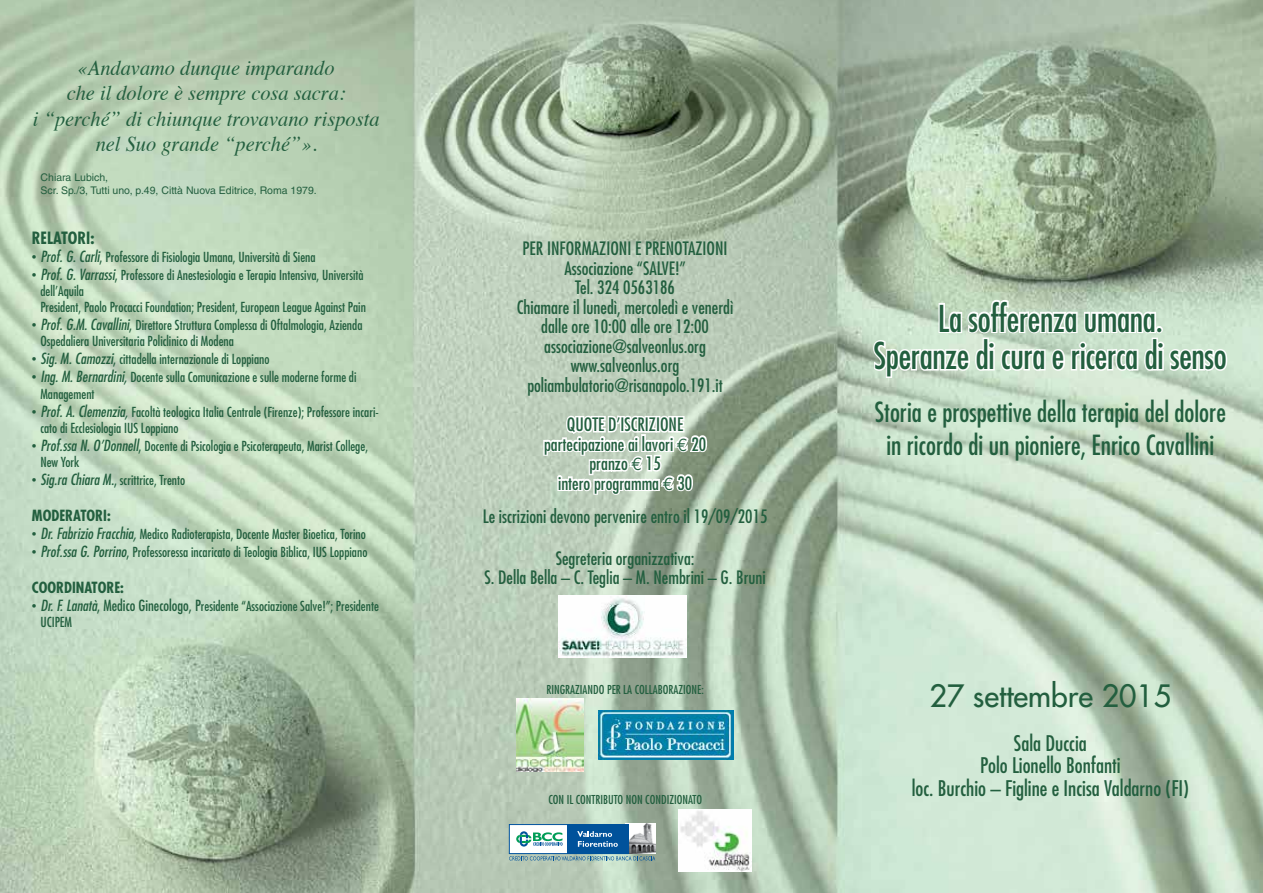
<style>
.page{position:relative;width:1263px;height:893px;background:#fff}
.page>*{position:absolute;margin:0;border:0;box-sizing:border-box;transform-origin:0 0}
.t1{font:condensed 36px/37.5px "Futura";letter-spacing:-.01em;color:#235f3f;text-align:center;scale:.96 1}
.t2{font:30px "Futura";color:#235f3f}
.t3{font:condensed 27px/32.4px "Futura";color:#235f3f;text-align:center}
.t4{font:italic 21px/25.2px "Times";color:#235f3f;text-align:center}
.t5{font:condensed 21px/22.5px "Futura";color:#235f3f;text-align:center}
.t6{font:condensed 18px/19.5px "Futura";color:#235f3f;text-align:center}
.t7{font:700 condensed 16.5px "Futura";color:#235f3f}
.t8{font:700 condensed 15px "Futura";color:#235f3f}
.t9{font:condensed 13.5px/16.2px "Futura";color:#235f3f}
.t10{font:condensed 12px "Futura";color:#235f3f}
.t11{font:10.5px/12.6px "Helvetica";color:#235f3f}
.s1{font-family:"Myriad MM 565 600";font-stretch:normal;font-size:15px}
.s2{font-style:italic;font-size:15px}
.s3{font-size:15px}
.s4{font-family:"Euro Mono";font-stretch:normal}
</style>
<div class="page">
<img style="left:0;top:0;width:1263px;height:893px">
<div style="left:1156px;top:326px;width:7px;height:7px;border:3px solid #fff;border-radius:50%"></div>
<svg style="left:872px;top:298px;width:287px;height:81px"></svg>
<div style="left:1157px;top:349px;width:7px;height:21px;border:3px solid #fff"></div>
<div style="left:1157px;top:342px;width:7px;height:7px;border:3px solid #fff;border-radius:50%"></div>
<svg style="left:1168px;top:348px;width:61px;height:24px"></svg>
<svg style="left:542px;top:400px;width:167px;height:108px"></svg>
<img style="left:559px;top:596px;width:127px;height:62px">
<img style="left:598px;top:710px;width:135px;height:49px">
<img style="left:517px;top:698px;width:66px;height:73px">
<img style="left:678px;top:809px;width:73px;height:63px">
<svg style="left:509px;top:856px;width:146px;height:4px"></svg>
<img style="left:628px;top:824px;width:27px;height:30px">
<div style="left:509px;top:824px;width:119px;height:30px;background:#fff"></div>
<div style="left:509px;top:824px;width:119px;height:30px;border:1px solid #00529b"></div>
<div style="left:567px;top:824px;width:61px;height:30px;background:#00529b"></div>
<svg style="left:577px;top:831px;width:41px;height:16px"></svg>
<svg style="left:516px;top:831px;width:47px;height:16px"></svg>
<h3 class="t4" style="left:33px;top:54px;width:348px">«Andavamo dunque imparando<br>che il dolore è sempre cosa sacra:<br>i “perché” di chiunque trovavano risposta nel Suo grande “perché”».</h3>
<p class="t11" style="left:41px;top:171px;width:278px">Chiara Lubich,<br>Scr. Sp./3, Tutti uno, p.49, Città Nuova Editrice, Roma 1979.</p>
<p class="t7" style="left:32px;top:227px;width:64px">RELATORI:</p>
<p class="t9" style="left:32px;top:248px;width:285px"><span class="s1">•</span> <span class="s2">Prof. G. Carli</span><span class="s3">,</span> Professore di Fisiologia Umana, Università di Siena</p>
<p class="t9" style="left:40px;top:266px;width:327px;text-indent:-8px"><span class="s1">•</span> <span class="s2">Prof. G. Varrassi</span><span class="s3">,</span> Professore di Anestesiologia e Terapia Intensiva, Università dell’Aquila<br>President, Paolo Procacci Foundation; President, European League Against Pain</p>
<p class="t9" style="left:40px;top:317px;width:324px;text-indent:-9px"><span class="s1">•</span> <span class="s2">Prof. G.M. Cavallini</span><span class="s3">,</span> Direttore Struttura Complessa di Oftalmologia, Azienda<br>Ospedaliera Universitaria Policlinico di Modena</p>
<p class="t9" style="left:32px;top:351px;width:239px"><span class="s1">•</span> <span class="s2">Sig. M. Camozzi</span><span class="s3">,</span> cittadella internazionale di Loppiano</p>
<p class="t9" style="left:40px;top:369px;width:318px;text-indent:-9px"><span class="s1">•</span> <span class="s2">Ing. M. Bernardini,</span> Docente sulla Comunicazione e sulle moderne forme di<br>Management</p>
<p class="t9" style="left:40px;top:403px;width:340px;text-indent:-9px"><span class="s1">•</span> <span class="s2">Prof. A. Clemenzia,</span> Facoltà teologica Italia Centrale (Firenze); Professore incari&shy;cato di Ecclesiologia IUS Loppiano</p>
<p class="t9" style="left:40px;top:437px;width:329px;text-indent:-9px"><span class="s1">•</span> <span class="s2">Prof.ssa N. O’Donnell</span><span class="s3">,</span> Docente di Psicologia e Psicoterapeuta, Marist College,<br>New York</p>
<p class="t9" style="left:32px;top:472px;width:155px"><span class="s1">•</span> <span class="s2">Sig.ra Chiara M.</span><span class="s3">,</span> scrittrice, Trento</p>
<p class="t8" style="left:32px;top:506px;width:80px">MODERATORI:</p>
<p class="t9" style="left:32px;top:526px;width:335px"><span class="s1">•</span> <span class="s2">Dr. Fabrizio Fracchia,</span> Medico Radioterapista, Docente Master Bioetica, Torino</p>
<p class="t9" style="left:32px;top:544px;width:337px"><span class="s1">•</span> <span class="s2">Prof.ssa G. Porrino</span><span class="s3">,</span> Professoressa incaricato di Teologia Biblica, IUS Loppiano</p>
<p class="t8" style="left:32px;top:578px;width:94px">COORDINATORE:</p>
<p class="t9" style="left:40px;top:598px;width:340px;text-indent:-9px"><span class="s1">•</span> <span class="s2">Dr. F. Lanatà</span><span class="s3">, Medico Ginecologo, P</span>residente “Associazione Salve!”; Presidente<br>UCIPEM</p>
<h3 class="t6" style="left:517px;top:239px;width:218px">PER INFORMAZIONI E PRENOTAZIONI<br>Associazione “SALVE!”<br>Tel. 324 0563186<br>Chiamare il lunedì, mercoledì e venerdì dalle ore 10:00 alle ore 12:00 associazione@salveonlus.org www.salveonlus.org poliambulatorio@risanapolo.191.it</h3>
<h3 class="t6" style="left:544px;top:414px;width:164px">QUOTE D’ISCRIZIONE partecipazione ai lavori <span class="s4">E</span> 20 pranzo <span class="s4">E</span> 15<br>intero programma <span class="s4">E</span> 30</h3>
<h3 class="t6" style="left:483px;top:506px;width:286px">Le iscrizioni devono pervenire entro il 19/09/2015</h3>
<h3 class="t6" style="left:484px;top:548px;width:283px">Segreteria organizzativa:<br>S. Della Bella – C. Teglia – M. Nembrini – G. Bruni</h3>
<p class="t10" style="left:546px;top:681px;width:159px">RINGRAZIANDO PER LA COLLABORAZIONE:</p>
<p class="t10" style="left:548px;top:792px;width:155px">CON IL CONTRIBUTO NON CONDIZIONATO</p>
<h1 class="t1" style="left:874px;top:299px;width:369px">La sofferenza umana.<br>Speranze di cura e ricerca di senso</h1>
<h3 class="t3" style="left:875px;top:396px;width:352px">Storia e prospettive della terapia del dolore in ricordo di un pioniere, Enrico Cavallini</h3>
<h2 class="t2" style="left:930px;top:676px;width:243px">27 settembre 2015</h2>
<h3 class="t5" style="left:912px;top:731px;width:279px">Sala Duccia<br>Polo Lionello Bonfanti<br>loc. Burchio – Figline e Incisa Valdarno (FI)</h3>
</div>
